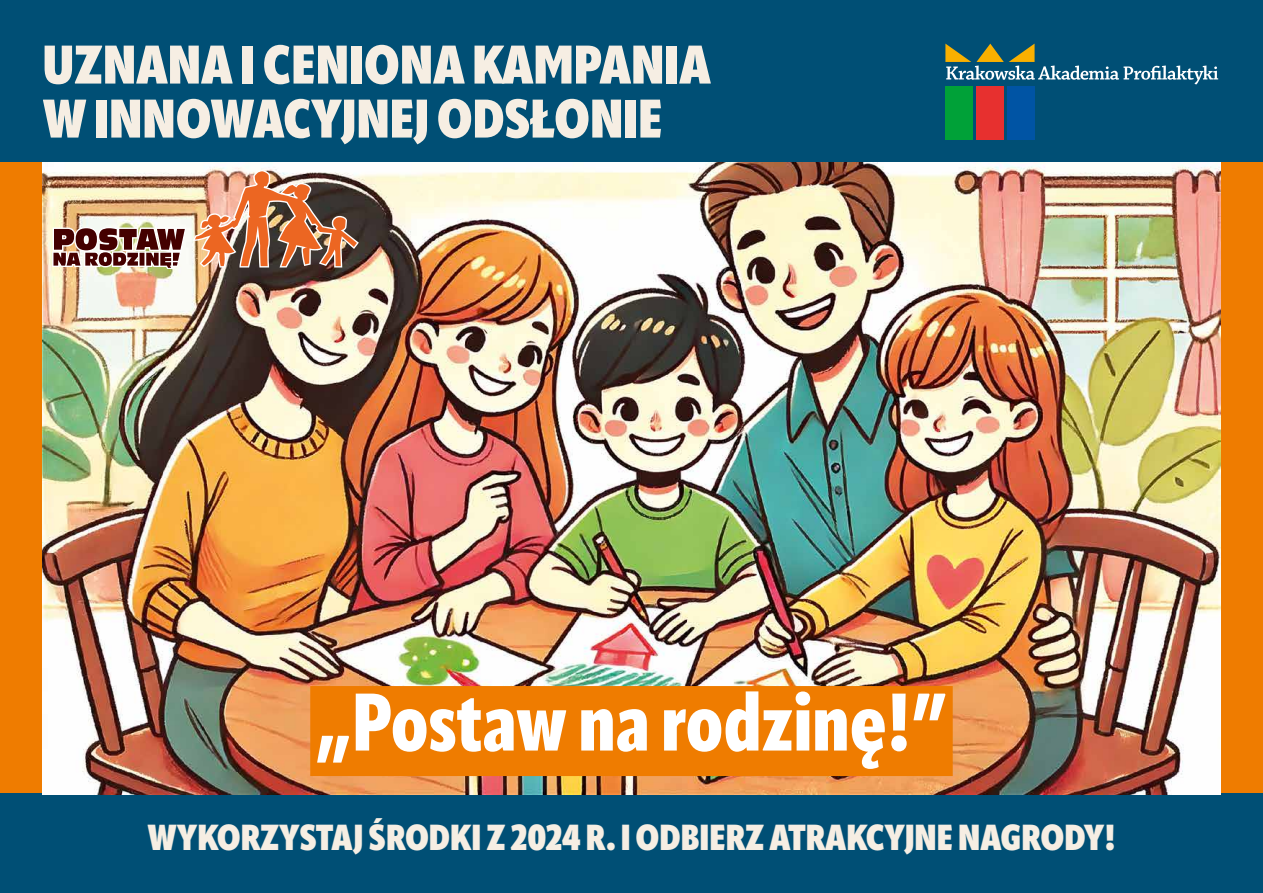
<style>
.page{position:relative;width:1263px;height:893px;background:#fff}
.page>*{position:absolute;margin:0;border:0;box-sizing:border-box;transform-origin:0 0}
.t1{font:900 81px "Apparat Extra Cond";color:#fff}
.t2{font:800 54px/54px "Apparat Extra Cond";color:#f6eee3}
.t3{font:800 36px "Apparat Extra Cond";color:#f6eee3}
</style>
<div class="page">
<div style="left:0;top:0;width:1263px;height:163px;background:#004f75"></div>
<div style="left:0;top:793px;width:1263px;height:100px;background:#004f75"></div>
<div style="left:1007px;top:86px;width:28px;height:54px;background:#0054a4"></div>
<div style="left:976px;top:86px;width:28px;height:54px;background:#e7302f"></div>
<div style="left:945px;top:86px;width:28px;height:54px;background:#00a138"></div>
<svg style="left:945px;top:44px;width:273px;height:40px"></svg>
<div style="left:0;top:163px;width:1263px;height:630px;background:#ef7c00"></div>
<img style="left:43px;top:163px;width:1177px;height:631px">
<div style="left:310px;top:686px;width:643px;height:90px;background:#ef7c00"></div>
<svg style="left:52px;top:227px;width:135px;height:42px;background:#906862"></svg>
<img style="left:193px;top:170px;width:166px;height:98px">
<h2 class="t2" style="left:43px;top:38px;width:670px">UZNANA I CENIONA KAMPANIA<br>W INNOWACYJNEJ ODSŁONIE</h2>
<h1 class="t1" style="left:314px;top:673px;width:635px">„Postaw na rodzinę!”</h1>
<p class="t3" style="left:147px;top:816px;width:970px">WYKORZYSTAJ ŚRODKI Z 2024 R. I ODBIERZ ATRAKCYJNE NAGRODY!</p>
</div>
